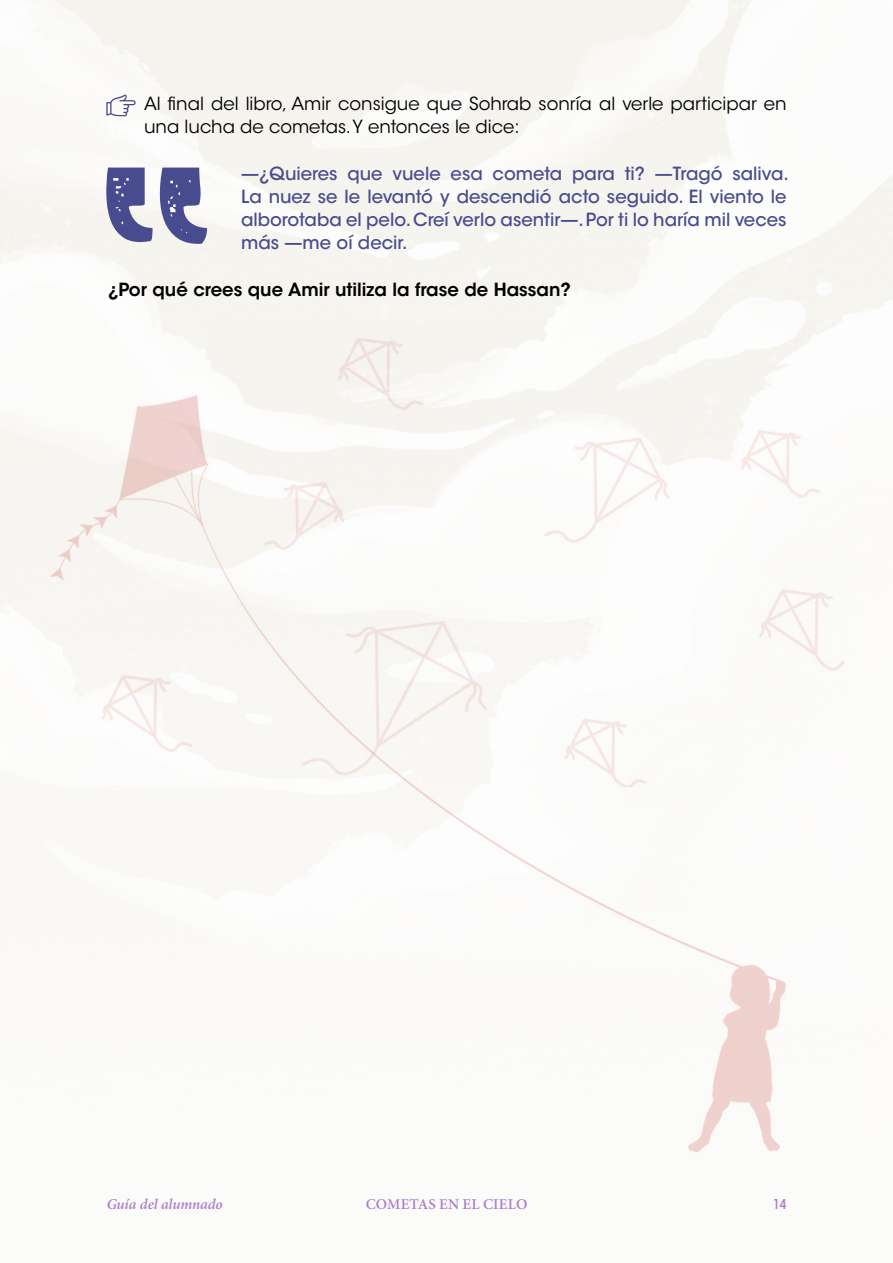
<style>
.page{position:relative;width:893px;height:1263px;background:#fff}
.page>*{position:absolute;margin:0;border:0;box-sizing:border-box;transform-origin:0 0}
.t1{font:500 18px/23.2px "ITC Avant Garde Std";color:#484b8e}
.t2{font:18px/23.2px "ITC Avant Garde Std";color:#000}
.t3{font:600 18px "ITC Avant Garde Std";color:#000}
.t4{font:600 15px "Minion Pro";letter-spacing:.01em;color:#9963bf}
.t5{font:italic 600 15px "Minion Pro";letter-spacing:-.01em;color:#9963bf}
.t6{font:600 condensed 13.5px "ITC Avant Garde Std";color:#9963bf}
</style>
<div class="page">
<svg style="left:106px;top:94px;width:30px;height:22px"></svg>
<svg style="left:106px;top:168px;width:101px;height:76px"></svg>
<img style="left:0;top:264px;width:854px;height:976px">
<p class="t2" style="left:144px;top:92px;width:644px">Al final del libro, Amir consigue que Sohrab sonría al verle participar en una lucha de cometas. Y entonces le dice:</p>
<p class="t1" style="left:241px;top:162px;width:549px">—¿Quieres que vuele esa cometa para ti? —Tragó saliva.<br>La nuez se le levantó y descendió acto seguido. El viento le alborotaba el pelo. Creí verlo asentir—. Por ti lo haría mil veces más —me oí decir.</p>
<p class="t3" style="left:108px;top:278px;width:464px">¿Por qué crees que Amir utiliza la frase de Hassan?</p>
<p class="t5" style="left:106px;top:1195px;width:118px">Guía del alumnado</p>
<p class="t4" style="left:366px;top:1195px;width:163px">COMETAS EN EL CIELO</p>
<p class="t6" style="left:772px;top:1196px;width:16px">14</p>
</div>
